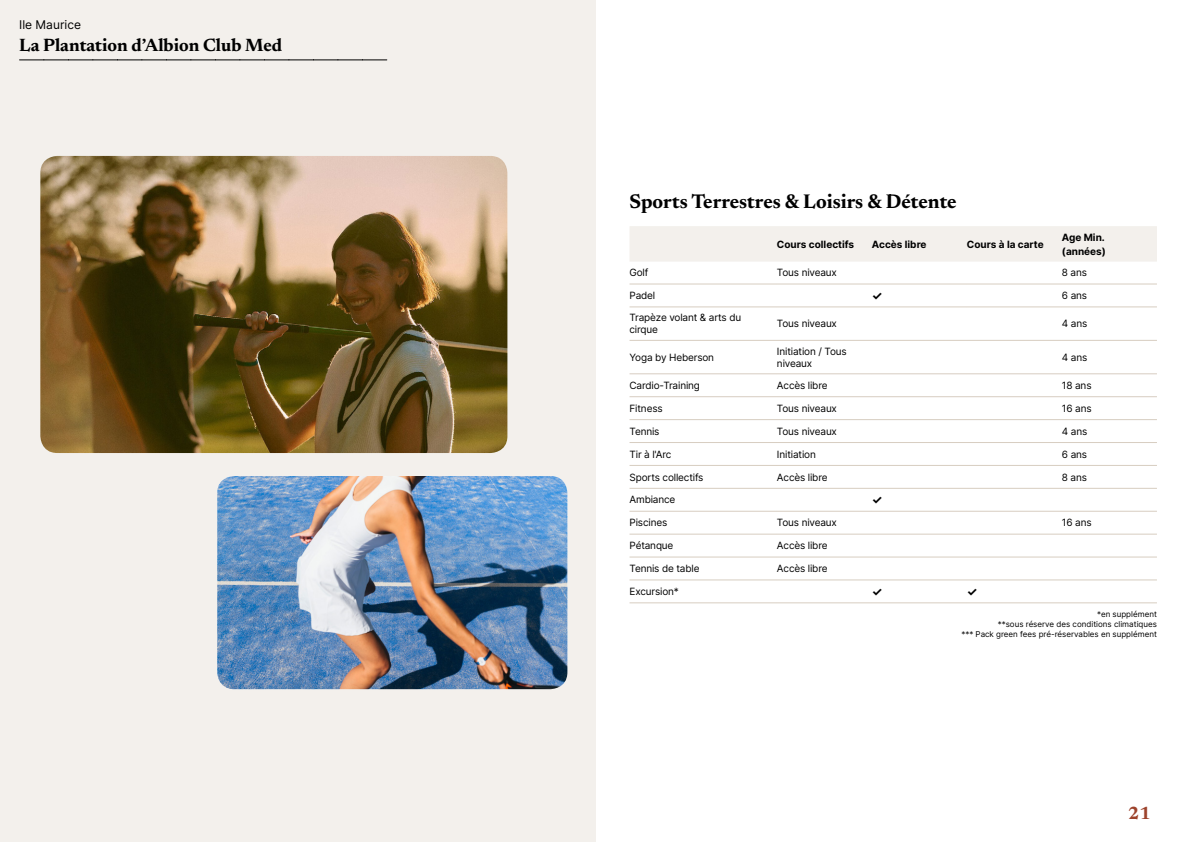
<style>
.page{position:relative;width:1191px;height:842px;background:#fff}
.page>*{position:absolute;margin:0;border:0;box-sizing:border-box;transform-origin:0 0}
.t1{font:700 20px "Newsreader 24 pt";color:#000}
.t2{font:700 18px "Newsreader 24 pt";color:#000}
.t3{font:700 18px "Newsreader 24 pt";color:#9d432c}
.t4{font:12px "Inter";color:#000}
.t5{font:700 12px "Inter";color:#000}
.t6{font:10px/12px "Inter";letter-spacing:-.015em;color:#000}
.t7{font:700 10px/14px "Inter";color:#000}
.t8{font:8px/9.6px "Inter";color:#000;text-align:right}
</style>
<div class="page">
<div style="left:0;top:0;width:595px;height:842px;background:#f3f0ec"></div>
<img style="left:40px;top:156px;width:467px;height:297px">
<img style="left:217px;top:476px;width:350px;height:213px">
<svg style="left:20px;top:60px;width:367px;height:1px"></svg>
<div style="left:630px;top:226px;width:527px;height:36px;background:#f3f0ec"></div>
<hr style="left:629px;top:283px;width:148px;height:1px;background:#d7cdc1">
<hr style="left:777px;top:283px;width:95px;height:1px;background:#d7cdc1">
<hr style="left:872px;top:283px;width:95px;height:1px;background:#d7cdc1">
<hr style="left:967px;top:283px;width:95px;height:1px;background:#d7cdc1">
<hr style="left:1062px;top:283px;width:95px;height:1px;background:#d7cdc1">
<hr style="left:629px;top:306px;width:148px;height:1px;background:#d7cdc1">
<hr style="left:777px;top:306px;width:95px;height:1px;background:#d7cdc1">
<hr style="left:872px;top:306px;width:95px;height:1px;background:#d7cdc1">
<hr style="left:967px;top:306px;width:95px;height:1px;background:#d7cdc1">
<hr style="left:1062px;top:306px;width:95px;height:1px;background:#d7cdc1">
<hr style="left:629px;top:340px;width:148px;height:1px;background:#d7cdc1">
<hr style="left:777px;top:340px;width:95px;height:1px;background:#d7cdc1">
<hr style="left:872px;top:340px;width:95px;height:1px;background:#d7cdc1">
<hr style="left:967px;top:340px;width:95px;height:1px;background:#d7cdc1">
<hr style="left:1062px;top:340px;width:95px;height:1px;background:#d7cdc1">
<hr style="left:629px;top:373px;width:148px;height:1px;background:#d7cdc1">
<hr style="left:777px;top:373px;width:95px;height:1px;background:#d7cdc1">
<hr style="left:872px;top:373px;width:95px;height:1px;background:#d7cdc1">
<hr style="left:967px;top:373px;width:95px;height:1px;background:#d7cdc1">
<hr style="left:1062px;top:373px;width:95px;height:1px;background:#d7cdc1">
<hr style="left:629px;top:396px;width:148px;height:1px;background:#d7cdc1">
<hr style="left:777px;top:396px;width:95px;height:1px;background:#d7cdc1">
<hr style="left:872px;top:396px;width:95px;height:1px;background:#d7cdc1">
<hr style="left:967px;top:396px;width:95px;height:1px;background:#d7cdc1">
<hr style="left:1062px;top:396px;width:95px;height:1px;background:#d7cdc1">
<hr style="left:629px;top:419px;width:148px;height:1px;background:#d7cdc1">
<hr style="left:777px;top:419px;width:95px;height:1px;background:#d7cdc1">
<hr style="left:872px;top:419px;width:95px;height:1px;background:#d7cdc1">
<hr style="left:967px;top:419px;width:95px;height:1px;background:#d7cdc1">
<hr style="left:1062px;top:419px;width:95px;height:1px;background:#d7cdc1">
<hr style="left:629px;top:442px;width:148px;height:1px;background:#d7cdc1">
<hr style="left:777px;top:442px;width:95px;height:1px;background:#d7cdc1">
<hr style="left:872px;top:442px;width:95px;height:1px;background:#d7cdc1">
<hr style="left:967px;top:442px;width:95px;height:1px;background:#d7cdc1">
<hr style="left:1062px;top:442px;width:95px;height:1px;background:#d7cdc1">
<hr style="left:629px;top:465px;width:148px;height:1px;background:#d7cdc1">
<hr style="left:777px;top:465px;width:95px;height:1px;background:#d7cdc1">
<hr style="left:872px;top:465px;width:95px;height:1px;background:#d7cdc1">
<hr style="left:967px;top:465px;width:95px;height:1px;background:#d7cdc1">
<hr style="left:1062px;top:465px;width:95px;height:1px;background:#d7cdc1">
<hr style="left:629px;top:488px;width:148px;height:1px;background:#d7cdc1">
<hr style="left:777px;top:488px;width:95px;height:1px;background:#d7cdc1">
<hr style="left:872px;top:488px;width:95px;height:1px;background:#d7cdc1">
<hr style="left:967px;top:488px;width:95px;height:1px;background:#d7cdc1">
<hr style="left:1062px;top:488px;width:95px;height:1px;background:#d7cdc1">
<hr style="left:629px;top:511px;width:148px;height:1px;background:#d7cdc1">
<hr style="left:777px;top:511px;width:95px;height:1px;background:#d7cdc1">
<hr style="left:872px;top:511px;width:95px;height:1px;background:#d7cdc1">
<hr style="left:967px;top:511px;width:95px;height:1px;background:#d7cdc1">
<hr style="left:1062px;top:511px;width:95px;height:1px;background:#d7cdc1">
<hr style="left:629px;top:534px;width:148px;height:1px;background:#d7cdc1">
<hr style="left:777px;top:534px;width:95px;height:1px;background:#d7cdc1">
<hr style="left:872px;top:534px;width:95px;height:1px;background:#d7cdc1">
<hr style="left:967px;top:534px;width:95px;height:1px;background:#d7cdc1">
<hr style="left:1062px;top:534px;width:95px;height:1px;background:#d7cdc1">
<hr style="left:629px;top:556px;width:148px;height:1px;background:#d7cdc1">
<hr style="left:777px;top:556px;width:95px;height:1px;background:#d7cdc1">
<hr style="left:872px;top:556px;width:95px;height:1px;background:#d7cdc1">
<hr style="left:967px;top:556px;width:95px;height:1px;background:#d7cdc1">
<hr style="left:1062px;top:556px;width:95px;height:1px;background:#d7cdc1">
<hr style="left:629px;top:579px;width:148px;height:1px;background:#d7cdc1">
<hr style="left:777px;top:579px;width:95px;height:1px;background:#d7cdc1">
<hr style="left:872px;top:579px;width:95px;height:1px;background:#d7cdc1">
<hr style="left:967px;top:579px;width:95px;height:1px;background:#d7cdc1">
<hr style="left:1062px;top:579px;width:95px;height:1px;background:#d7cdc1">
<hr style="left:629px;top:602px;width:148px;height:1px;background:#d7cdc1">
<hr style="left:777px;top:602px;width:95px;height:1px;background:#d7cdc1">
<hr style="left:872px;top:602px;width:95px;height:1px;background:#d7cdc1">
<hr style="left:967px;top:602px;width:95px;height:1px;background:#d7cdc1">
<hr style="left:1062px;top:602px;width:95px;height:1px;background:#d7cdc1">
<p class="t4" style="left:19px;top:15px;width:63px">Ile Maurice</p>
<h2 class="t2" style="left:19px;top:32px;width:264px">La Plantation d’Albion Club Med</h2>
<h1 class="t1" style="left:629px;top:187px;width:329px">Sports Terrestres &amp; Loisirs &amp; Détente</h1>
<p class="t7" style="left:777px;top:237px;width:79px">Cours collectifs</p>
<p class="t7" style="left:872px;top:237px;width:56px">Accès libre</p>
<p class="t7" style="left:967px;top:237px;width:78px">Cours à la carte</p>
<p class="t7" style="left:1062px;top:230px;width:45px">Age Min. (années)</p>
<p class="t6" style="left:629px;top:266px;width:20px">Golf</p>
<p class="t6" style="left:777px;top:266px;width:62px">Tous niveaux</p>
<p class="t6" style="left:1062px;top:266px;width:27px">8 ans</p>
<p class="t6" style="left:629px;top:289px;width:27px">Padel</p>
<p class="t5" style="left:872px;top:287px;width:12px">✓</p>
<p class="t6" style="left:1062px;top:289px;width:27px">6 ans</p>
<p class="t6" style="left:629px;top:311px;width:113px">Trapèze volant &amp; arts du cirque</p>
<p class="t6" style="left:777px;top:317px;width:62px">Tous niveaux</p>
<p class="t6" style="left:1062px;top:317px;width:27px">4 ans</p>
<p class="t6" style="left:629px;top:351px;width:86px">Yoga by Heberson</p>
<p class="t6" style="left:777px;top:345px;width:71px">Initiation / Tous niveaux</p>
<p class="t6" style="left:1062px;top:351px;width:27px">4 ans</p>
<p class="t6" style="left:629px;top:379px;width:72px">Cardio-Training</p>
<p class="t6" style="left:777px;top:379px;width:52px">Accès libre</p>
<p class="t6" style="left:1062px;top:379px;width:31px">18 ans</p>
<p class="t6" style="left:629px;top:402px;width:35px">Fitness</p>
<p class="t6" style="left:777px;top:402px;width:62px">Tous niveaux</p>
<p class="t6" style="left:1062px;top:402px;width:31px">16 ans</p>
<p class="t6" style="left:629px;top:425px;width:31px">Tennis</p>
<p class="t6" style="left:777px;top:425px;width:62px">Tous niveaux</p>
<p class="t6" style="left:1062px;top:425px;width:27px">4 ans</p>
<p class="t6" style="left:629px;top:448px;width:43px">Tir à l'Arc</p>
<p class="t6" style="left:777px;top:448px;width:40px">Initiation</p>
<p class="t6" style="left:1062px;top:448px;width:27px">6 ans</p>
<p class="t6" style="left:629px;top:471px;width:75px">Sports collectifs</p>
<p class="t6" style="left:777px;top:471px;width:52px">Accès libre</p>
<p class="t6" style="left:1062px;top:471px;width:27px">8 ans</p>
<p class="t6" style="left:629px;top:494px;width:47px">Ambiance</p>
<p class="t5" style="left:872px;top:491px;width:12px">✓</p>
<p class="t6" style="left:629px;top:516px;width:39px">Piscines</p>
<p class="t6" style="left:777px;top:516px;width:62px">Tous niveaux</p>
<p class="t6" style="left:1062px;top:516px;width:31px">16 ans</p>
<p class="t6" style="left:629px;top:539px;width:45px">Pétanque</p>
<p class="t6" style="left:777px;top:539px;width:52px">Accès libre</p>
<p class="t6" style="left:629px;top:562px;width:71px">Tennis de table</p>
<p class="t6" style="left:777px;top:562px;width:52px">Accès libre</p>
<p class="t6" style="left:629px;top:585px;width:51px">Excursion*</p>
<p class="t5" style="left:872px;top:583px;width:12px">✓</p>
<p class="t5" style="left:967px;top:583px;width:12px">✓</p>
<p class="t8" style="left:961px;top:609px;width:197px">*en supplément<br>**sous réserve des conditions climatiques<br>*** Pack green fees pré-réservables en supplément</p>
<h2 class="t3" style="left:1128px;top:800px;width:24px">21</h2>
</div>
